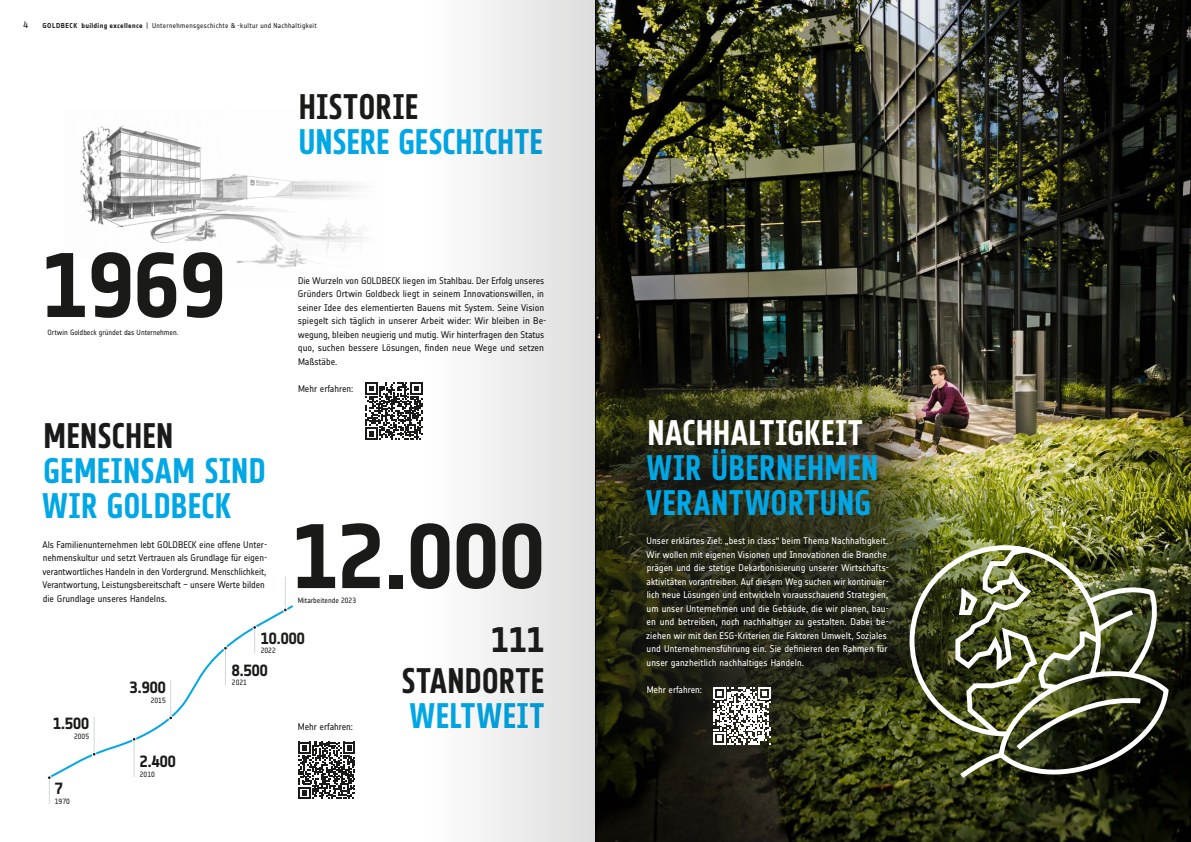
<style>
.page{position:relative;width:1191px;height:842px;background:#fff}
.page>*{position:absolute;margin:0;border:0;box-sizing:border-box;transform-origin:0 0}
.t1{font:700 90px "Goldbeck";letter-spacing:.01em;color:#1a1a18}
.t2{font:35px/35px "Goldbeck Headline";letter-spacing:-.005em;color:#00a7e7}
.t3{font:35px "Goldbeck Headline";color:#1a1a18}
.t4{font:35px "Goldbeck Headline";letter-spacing:.01em;color:#fff}
.t5{font:700 35px "Goldbeck";color:#1a1a18}
.t6{font:700 16px "Goldbeck";color:#1a1a18}
.t7{font:9.5px/13.5px "Goldbeck";letter-spacing:-.005em;color:#1a1a18}
.t8{font:9.5px/13.5px "Goldbeck";letter-spacing:.005em;color:#fff}
.t9{font:7.5px "Goldbeck";color:#1a1a18}
.t10{font:7px "Goldbeck";letter-spacing:.04em;color:#1a1a18}
.s1{font-weight:700}
</style>
<div class="page">
<img style="left:596px;top:0;width:595px;height:842px">
<img style="left:80px;top:125px;width:285px;height:143px">
<svg style="left:365px;top:383px;width:58px;height:57px"></svg>
<svg style="left:298px;top:742px;width:57px;height:57px"></svg>
<div style="left:595px;top:328px;width:384px;height:508px;background:#1a1a18;opacity:.75"></div>
<svg style="left:713px;top:687px;width:57px;height:57px"></svg>
<img style="left:907px;top:543px;width:266px;height:238px">
<div style="left:51px;top:259px;width:147px;height:32px;background:#fff"></div>
<svg style="left:51px;top:605px;width:242px;height:173px"></svg>
<hr style="left:170px;top:680px;width:1px;height:38px;background:#d1d6da">
<hr style="left:94px;top:716px;width:1px;height:38px;background:#d1d6da">
<hr style="left:134px;top:739px;width:1px;height:38px;background:#d1d6da">
<hr style="left:225px;top:647px;width:1px;height:38px;background:#d1d6da">
<hr style="left:285px;top:577px;width:1px;height:33px;background:#d1d6da">
<svg style="left:252px;top:625px;width:5px;height:28px"></svg>
<svg style="left:283px;top:608px;width:4px;height:4px"></svg>
<svg style="left:223px;top:646px;width:5px;height:4px"></svg>
<svg style="left:169px;top:716px;width:4px;height:4px"></svg>
<svg style="left:132px;top:737px;width:4px;height:4px"></svg>
<svg style="left:92px;top:752px;width:4px;height:4px"></svg>
<svg style="left:48px;top:775px;width:3px;height:29px"></svg>
<hr style="left:595px;top:0;width:1px;height:842px;background:#1a1a18">
<div style="left:425px;top:0;width:170px;height:842px;background:linear-gradient(to right,#fff,#ddd)"></div>
<p class="t7" style="left:24px;top:18px;width:6px">4</p>
<p class="t10" style="left:43px;top:22px;width:276px"><span class="s1">GOLDBECK building excellence</span> | Unternehmensgeschichte &amp; -kultur und Nachhaltigkeit</p>
<h2 class="t3" style="left:298px;top:84px;width:121px">HISTORIE</h2>
<h2 class="t2" style="left:298px;top:122px;width:246px">UNSERE GESCHICHTE</h2>
<h1 class="t1" style="left:43px;top:233px;width:184px">1969</h1>
<p class="t9" style="left:48px;top:328px;width:132px">Ortwin Goldbeck gründet das Unternehmen.</p>
<h2 class="t3" style="left:43px;top:413px;width:132px">MENSCHEN</h2>
<h2 class="t2" style="left:42px;top:452px;width:225px">GEMEINSAM SIND<br>WIR GOLDBECK</h2>
<p class="t7" style="left:42px;top:537px;width:226px">Als Familienunternehmen lebt GOLDBECK eine offene Unter&shy;nehmenskultur und setzt Vertrauen als Grundlage für eigen&shy;verantwortliches Handeln in den Vordergrund. Menschlichkeit, Verantwortung, Leistungsbereitschaft – unsere Werte bilden die Grundlage unseres Handelns.</p>
<p class="t7" style="left:298px;top:273px;width:250px">Die Wurzeln von GOLDBECK liegen im Stahlbau. Der Erfolg unseres Gründers Ortwin Goldbeck liegt in seinem Innovationswillen, in seiner Idee des elementierten Bauens mit System. Seine Vision spiegelt sich täglich in unserer Arbeit wider: Wir bleiben in Be&shy;wegung, bleiben neugierig und mutig. Wir hinterfragen den Status quo, suchen bessere Lösungen, finden neue Wege und setzen Maßstäbe.</p>
<p class="t7" style="left:298px;top:381px;width:57px">Mehr erfahren:</p>
<h1 class="t1" style="left:293px;top:504px;width:253px">12.000</h1>
<p class="t9" style="left:298px;top:596px;width:60px">Mitarbeitende 2023</p>
<h3 class="t6" style="left:53px;top:714px;width:37px">1.500</h3>
<p class="t9" style="left:74px;top:732px;width:16px">2005</p>
<h3 class="t6" style="left:55px;top:779px;width:9px">7</h3>
<p class="t9" style="left:55px;top:797px;width:16px">1970</p>
<h3 class="t6" style="left:130px;top:678px;width:37px">3.900</h3>
<p class="t9" style="left:151px;top:696px;width:16px">2015</p>
<h3 class="t6" style="left:140px;top:752px;width:37px">2.400</h3>
<p class="t9" style="left:140px;top:770px;width:16px">2010</p>
<h3 class="t6" style="left:261px;top:629px;width:45px">10.000</h3>
<p class="t9" style="left:261px;top:646px;width:16px">2022</p>
<h3 class="t6" style="left:232px;top:661px;width:37px">8.500</h3>
<p class="t9" style="left:232px;top:678px;width:16px">2021</p>
<p class="t7" style="left:298px;top:720px;width:57px">Mehr erfahren:</p>
<h2 class="t5" style="left:491px;top:619px;width:55px">111</h2>
<h2 class="t3" style="left:401px;top:659px;width:144px">STANDORTE</h2>
<h2 class="t2" style="left:409px;top:697px;width:136px">WELTWEIT</h2>
<h2 class="t4" style="left:647px;top:411px;width:217px">NACHHALTIGKEIT</h2>
<h2 class="t2" style="left:646px;top:449px;width:234px">WIR ÜBERNEHMEN<br>VERANTWORTUNG</h2>
<p class="t8" style="left:646px;top:534px;width:244px">Unser erklärtes Ziel: „best in class“ beim Thema Nachhaltigkeit.<br>Wir wollen mit eigenen Visionen und Innovationen die Branche prägen und die stetige Dekarbonisierung unserer Wirtschafts&shy;aktivitäten vorantreiben. Auf diesem Weg suchen wir kontinuier&shy;lich neue Lösungen und entwickeln vorausschauend Strategien, um unser Unternehmen und die Gebäude, die wir planen, bau&shy;en und betreiben, noch nachhaltiger zu gestalten. Dabei be&shy;ziehen wir mit den ESG-Kriterien die Faktoren Umwelt, Soziales und Unternehmensführung ein. Sie definieren den Rahmen für unser ganzheitlich nachhaltiges Handeln.</p>
<p class="t8" style="left:646px;top:682px;width:57px">Mehr erfahren:</p>
</div>
